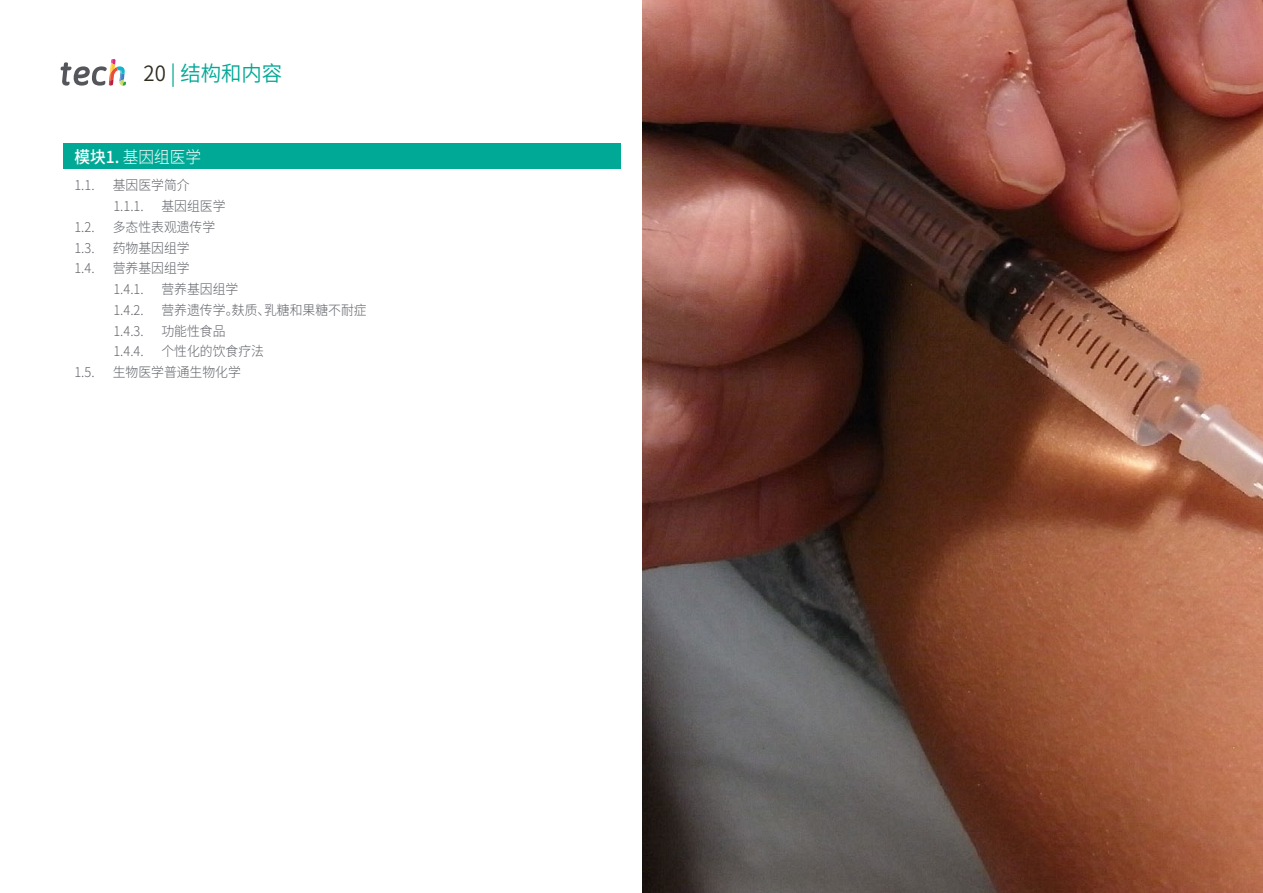
<style>
.page{position:relative;width:1263px;height:893px;background:#fff}
.page>*{position:absolute;margin:0;border:0;box-sizing:border-box;transform-origin:0 0}
.t1{font:21px "Source Han Sans CN";color:#00a996}
.t2{font:300 16.5px "Source Han Sans CN";color:#fff;scale:.95 1}
.t3{font:300 13.5px/20.7px "Source Han Sans CN";color:#61646a;scale:.95 1}
.s1{color:#312e20}
.s2{font-weight:500}
</style>
<div class="page">
<img style="left:642px;top:0;width:621px;height:893px">
<svg style="left:61px;top:59px;width:65px;height:27px"></svg>
<div style="left:63px;top:144px;width:558px;height:25px;background:#00a996"></div>
<h1 class="t1" style="left:144px;top:61px;width:140px"><span class="s1">20</span> | 结构和内容</h1>
<p class="t2" style="left:74px;top:148px;width:135px"><span class="s2">模块1.</span> 基因组医学</p>
<p class="t3" style="left:74px;top:175px;width:23px">1.1.</p>
<p class="t3" style="left:113px;top:175px;width:83px">基因医学简介<br>1.1.1.</p>
<p class="t3" style="left:161px;top:196px;width:69px">基因组医学</p>
<p class="t3" style="left:74px;top:217px;width:23px">1.2.</p>
<p class="t3" style="left:113px;top:217px;width:110px">多态性表观遗传学</p>
<p class="t3" style="left:74px;top:238px;width:23px">1.3.</p>
<p class="t3" style="left:113px;top:238px;width:83px">药物基因组学</p>
<p class="t3" style="left:74px;top:258px;width:23px">1.4.</p>
<p class="t3" style="left:113px;top:258px;width:83px">营养基因组学<br>1.4.1.</p>
<p class="t3" style="left:161px;top:279px;width:83px">营养基因组学</p>
<p class="t3" style="left:113px;top:300px;width:33px">1.4.2.</p>
<p class="t3" style="left:161px;top:300px;width:218px">营养遗传学。麸质、乳糖和果糖不耐症</p>
<p class="t3" style="left:113px;top:321px;width:33px">1.4.3.</p>
<p class="t3" style="left:161px;top:321px;width:69px">功能性食品</p>
<p class="t3" style="left:113px;top:341px;width:33px">1.4.4.</p>
<p class="t3" style="left:161px;top:341px;width:109px">个性化的饮食疗法</p>
<p class="t3" style="left:74px;top:362px;width:23px">1.5.</p>
<p class="t3" style="left:113px;top:362px;width:137px">生物医学普通生物化学</p>
</div>
